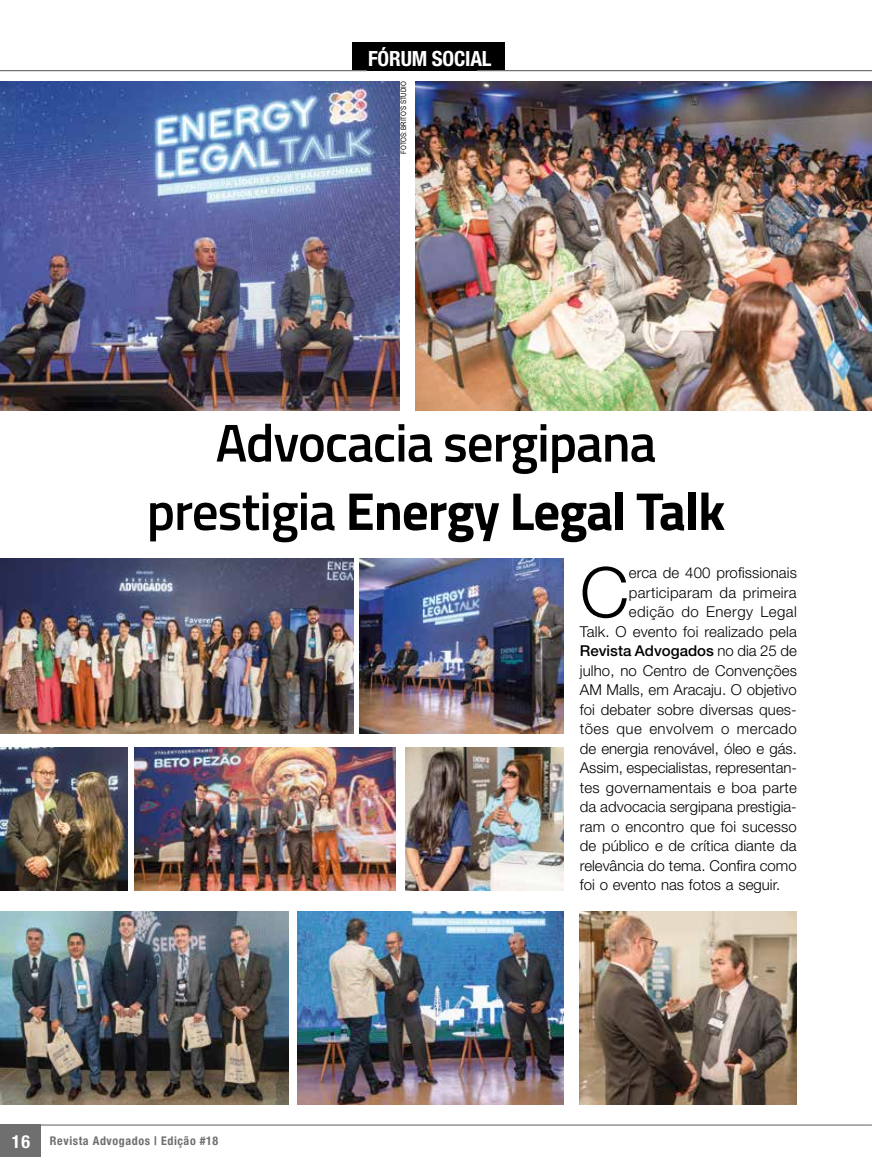
<style>
.page{position:relative;width:872px;height:1170px;background:#fff}
.page>*{position:absolute;margin:0;border:0;box-sizing:border-box;transform-origin:0 0}
.t1{font:300 69.6px "Helvetica Neue LT Std";color:#000}
.t2{font:600 53.4px/68.4px "Titillium Web";letter-spacing:-.02em;color:#000;text-align:center}
.t3{font:700 condensed 21px "Helvetica Neue LT Std";letter-spacing:-.01em;color:#fff}
.t4{font:300 15px "Helvetica Neue LT Std";letter-spacing:.005em;color:#000}
.t5{font:300 15px "Helvetica Neue LT Std";letter-spacing:.03em;color:#000}
.t6{font:500 15px "Helvetica Neue LT Std";color:#000}
.t7{font:700 condensed 12px "Helvetica Neue LT Std";letter-spacing:.05em;color:#706f6f}
.t8{font:7.5px "Arial Narrow";letter-spacing:-.01em;color:#000}
.s1{font-weight:700}
.s2{font-size:18px;color:#fff}
.s3{font-weight:300}
</style>
<div class="page">
<div style="left:352px;top:43px;width:152px;height:28px;background:#000"></div>
<div style="left:0;top:1124px;width:41px;height:33px;background:#706f6f"></div>
<hr style="left:40px;top:1124px;width:832px;height:1px;background:#727271">
<hr style="left:477px;top:70px;width:395px;height:1px;background:#706f6f">
<hr style="left:0;top:70px;width:367px;height:1px;background:#706f6f">
<img style="left:0;top:81px;width:399px;height:329px">
<img style="left:415px;top:81px;width:457px;height:329px">
<img style="left:0;top:558px;width:353px;height:175px">
<img style="left:134px;top:747px;width:262px;height:143px">
<img style="left:360px;top:558px;width:203px;height:175px">
<img style="left:405px;top:747px;width:158px;height:143px">
<img style="left:0;top:747px;width:128px;height:143px">
<img style="left:0;top:911px;width:288px;height:193px">
<img style="left:297px;top:911px;width:266px;height:193px">
<img style="left:580px;top:911px;width:217px;height:193px">
<h3 class="t3" style="left:368px;top:46px;width:125px">FÓRUM SOCIAL</h3>
<p class="t8" style="left:398px;top:154px;width:74px;rotate:-90deg">FOTOS: BRITO’S STUDIO</p>
<h2 class="t2" style="left:147px;top:406px;width:580px">Advocacia sergipana prestigia <span class="s1">Energy Legal Talk</span></h2>
<p class="t7" style="left:12px;top:1132px;width:208px"><span class="s2">16</span> Revista Advogados | Edição #18</p>
<h1 class="t1" style="left:580px;top:550px;width:51px">C</h1>
<p class="t4" style="left:629px;top:563px;width:169px">erca de 400 profissionais</p>
<p class="t4" style="left:629px;top:583px;width:169px">participaram da primeira</p>
<p class="t5" style="left:629px;top:602px;width:169px">edição do Energy Legal</p>
<p class="t4" style="left:580px;top:622px;width:218px">Talk. O evento foi realizado pela</p>
<p class="t6" style="left:580px;top:642px;width:218px">Revista Advogados <span class="s3">no dia 25 de</span></p>
<p class="t4" style="left:580px;top:661px;width:218px">julho, no Centro de Convenções</p>
<p class="t4" style="left:580px;top:680px;width:218px">AM Malls, em Aracaju. O objetivo</p>
<p class="t4" style="left:580px;top:700px;width:218px">foi debater sobre diversas ques-</p>
<p class="t5" style="left:580px;top:719px;width:218px">tões que envolvem o mercado</p>
<p class="t4" style="left:580px;top:739px;width:218px">de energia renovável, óleo e gás.</p>
<p class="t4" style="left:580px;top:758px;width:218px">Assim, especialistas, representan-</p>
<p class="t4" style="left:580px;top:778px;width:218px">tes governamentais e boa parte</p>
<p class="t4" style="left:580px;top:797px;width:218px">da advocacia sergipana prestigia-</p>
<p class="t4" style="left:580px;top:817px;width:218px">ram o encontro que foi sucesso</p>
<p class="t4" style="left:580px;top:836px;width:218px">de público e de crítica diante da</p>
<p class="t4" style="left:580px;top:856px;width:218px">relevância do tema. Confira como</p>
<p class="t4" style="left:580px;top:875px;width:202px">foi o evento nas fotos a seguir.</p>
</div>
